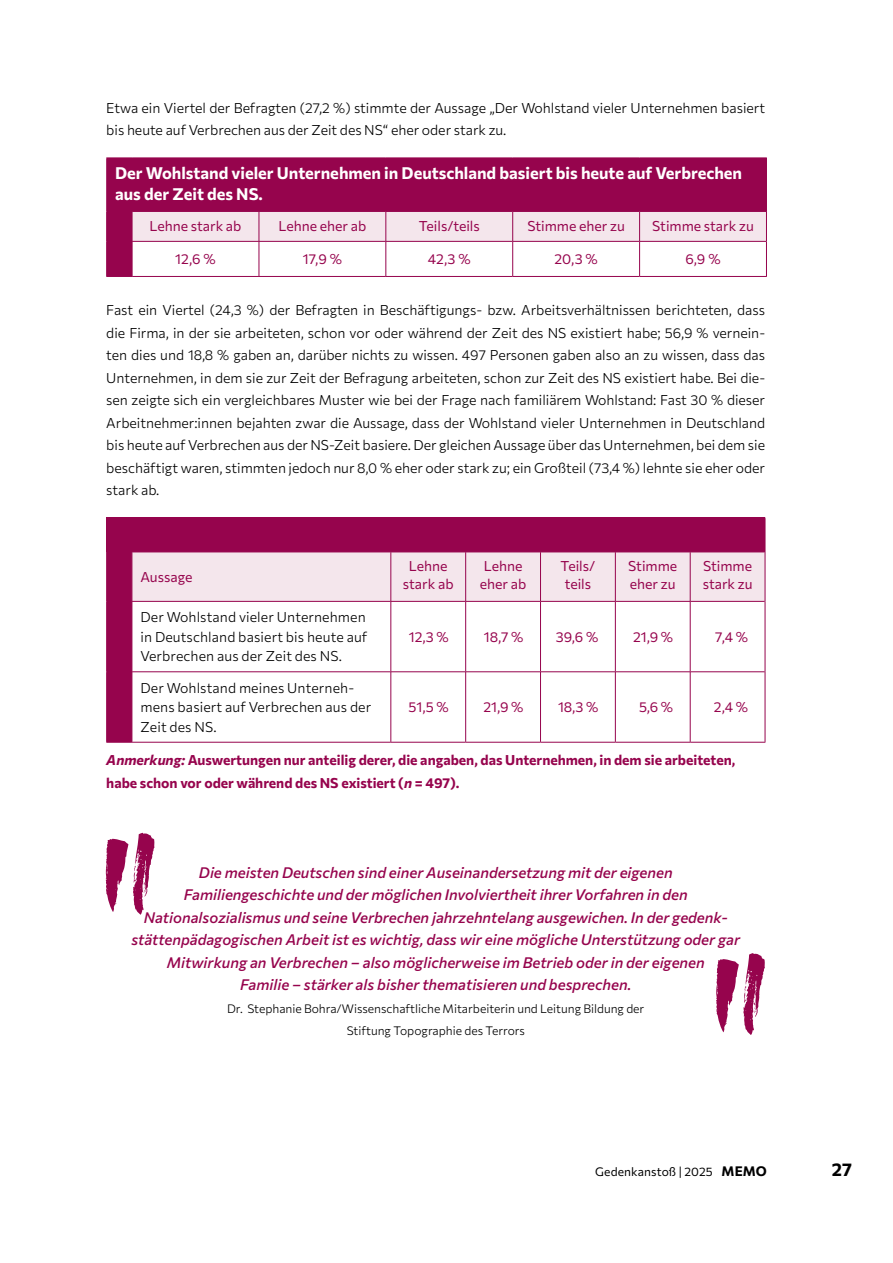
<style>
.page{position:relative;width:893px;height:1263px;background:#fff}
.page>*{position:absolute;margin:0;border:0;box-sizing:border-box;transform-origin:0 0}
.t1{font:700 18px "Commissioner";color:#000}
.t2{font:700 16.5px/21px "Commissioner";color:#fff}
.t3{font:500 15px/22.5px "Commissioner";color:#96044d;text-align:center}
.t4{font:300 13.95px/22.5px "Commissioner";color:#000}
.t5{font:13.95px/18px "Commissioner";color:#96044d}
.t6{font:700 13.95px/22.5px "Commissioner";color:#96044d}
.t7{font:300 12px/22.5px "Commissioner";color:#000;text-align:center}
.t8{font:12px "Commissioner";letter-spacing:.01em;color:#000}
.s1{font-weight:700;font-size:13.5px}
</style>
<div class="page">
<div style="left:107px;top:158px;width:659px;height:53px;background:#96044d"></div>
<hr style="left:106px;top:158px;width:1px;height:53px;background:#96044d">
<hr style="left:766px;top:158px;width:1px;height:53px;background:#96044d">
<hr style="left:766px;top:211px;width:1px;height:30px;background:#96044d">
<hr style="left:766px;top:241px;width:1px;height:35px;background:#96044d">
<svg style="left:106px;top:211px;width:660px;height:66px"></svg>
<hr style="left:132px;top:276px;width:127px;height:1px;background:#96044d">
<hr style="left:259px;top:276px;width:127px;height:1px;background:#96044d">
<hr style="left:386px;top:276px;width:127px;height:1px;background:#96044d">
<hr style="left:513px;top:276px;width:127px;height:1px;background:#96044d">
<hr style="left:640px;top:276px;width:127px;height:1px;background:#96044d">
<div style="left:107px;top:518px;width:658px;height:34px;background:#96044d"></div>
<hr style="left:106px;top:518px;width:1px;height:34px;background:#96044d">
<hr style="left:765px;top:518px;width:1px;height:34px;background:#96044d">
<hr style="left:765px;top:552px;width:1px;height:49px;background:#96044d">
<hr style="left:765px;top:601px;width:1px;height:71px;background:#96044d">
<hr style="left:765px;top:672px;width:1px;height:70px;background:#96044d">
<svg style="left:106px;top:552px;width:659px;height:191px"></svg>
<hr style="left:132px;top:552px;width:259px;height:1px;background:#96044d">
<hr style="left:391px;top:552px;width:75px;height:1px;background:#96044d">
<hr style="left:466px;top:552px;width:74px;height:1px;background:#96044d">
<hr style="left:540px;top:552px;width:75px;height:1px;background:#96044d">
<hr style="left:615px;top:552px;width:75px;height:1px;background:#96044d">
<hr style="left:690px;top:552px;width:75px;height:1px;background:#96044d">
<hr style="left:391px;top:552px;width:1px;height:49px;background:#96044d">
<hr style="left:465px;top:552px;width:1px;height:49px;background:#96044d">
<hr style="left:540px;top:552px;width:1px;height:49px;background:#96044d">
<hr style="left:615px;top:552px;width:1px;height:49px;background:#96044d">
<hr style="left:690px;top:552px;width:1px;height:49px;background:#96044d">
<hr style="left:132px;top:601px;width:259px;height:1px;background:#96044d">
<hr style="left:391px;top:601px;width:75px;height:1px;background:#96044d">
<hr style="left:391px;top:602px;width:1px;height:69px;background:#96044d">
<hr style="left:466px;top:601px;width:74px;height:1px;background:#96044d">
<hr style="left:465px;top:602px;width:1px;height:69px;background:#96044d">
<hr style="left:540px;top:601px;width:75px;height:1px;background:#96044d">
<hr style="left:540px;top:602px;width:1px;height:69px;background:#96044d">
<hr style="left:615px;top:601px;width:75px;height:1px;background:#96044d">
<hr style="left:615px;top:602px;width:1px;height:69px;background:#96044d">
<hr style="left:690px;top:601px;width:75px;height:1px;background:#96044d">
<hr style="left:690px;top:602px;width:1px;height:69px;background:#96044d">
<hr style="left:391px;top:672px;width:1px;height:70px;background:#96044d">
<hr style="left:465px;top:672px;width:1px;height:70px;background:#96044d">
<hr style="left:540px;top:672px;width:1px;height:70px;background:#96044d">
<hr style="left:615px;top:672px;width:1px;height:70px;background:#96044d">
<hr style="left:690px;top:672px;width:1px;height:70px;background:#96044d">
<hr style="left:132px;top:552px;width:1px;height:49px;background:#96044d">
<hr style="left:132px;top:602px;width:1px;height:69px;background:#96044d">
<hr style="left:132px;top:672px;width:1px;height:70px;background:#96044d">
<hr style="left:132px;top:671px;width:259px;height:1px;background:#96044d">
<hr style="left:391px;top:671px;width:75px;height:1px;background:#96044d">
<hr style="left:466px;top:671px;width:74px;height:1px;background:#96044d">
<hr style="left:540px;top:671px;width:75px;height:1px;background:#96044d">
<hr style="left:615px;top:671px;width:75px;height:1px;background:#96044d">
<hr style="left:690px;top:671px;width:75px;height:1px;background:#96044d">
<svg style="left:106px;top:833px;width:48px;height:82px"></svg>
<svg style="left:716px;top:953px;width:49px;height:82px"></svg>
<p class="t4" style="left:106px;top:95px;width:660px">Etwa ein Viertel der Befragten (27,2 %) stimmte der Aussage „Der Wohlstand vieler Unternehmen basiert bis heute auf Verbrechen aus der Zeit des NS“ eher oder stark zu.</p>
<p class="t2" style="left:115px;top:161px;width:628px">Der Wohlstand vieler Unternehmen in Deutschland basiert bis heute auf Verbrechen aus der Zeit des NS.</p>
<p class="t5" style="left:149px;top:216px;width:93px">Lehne stark ab</p>
<p class="t5" style="left:278px;top:216px;width:89px">Lehne eher ab</p>
<p class="t5" style="left:419px;top:216px;width:63px">Teils/teils</p>
<p class="t5" style="left:527px;top:216px;width:99px">Stimme eher zu</p>
<p class="t5" style="left:652px;top:216px;width:103px">Stimme stark zu</p>
<p class="t5" style="left:175px;top:249px;width:42px">12,6 %</p>
<p class="t5" style="left:303px;top:249px;width:41px">17,9 %</p>
<p class="t5" style="left:428px;top:249px;width:44px">42,3 %</p>
<p class="t5" style="left:554px;top:249px;width:45px">20,3 %</p>
<p class="t5" style="left:685px;top:249px;width:37px">6,9 %</p>
<p class="t4" style="left:106px;top:298px;width:661px;text-align:justify">Fast ein Viertel (24,3 %) der Befragten in Beschäftigungs- bzw. Arbeitsverhältnissen berichteten, dass die Firma, in der sie arbeiteten, schon vor oder während der Zeit des NS existiert habe; 56,9 % vernein&shy;ten dies und 18,8 % gaben an, darüber nichts zu wissen. 497 Personen gaben also an zu wissen, dass das Unternehmen, in dem sie zur Zeit der Befragung arbeiteten, schon zur Zeit des NS existiert habe. Bei die&shy;sen zeigte sich ein vergleichbares Muster wie bei der Frage nach familiärem Wohlstand: Fast 30 % dieser Arbeitnehmer:innen bejahten zwar die Aussage, dass der Wohlstand vieler Unternehmen in Deutschland bis heute auf Verbrechen aus der NS-Zeit basiere. Der gleichen Aussage über das Unternehmen, bei dem sie beschäftigt waren, stimmten jedoch nur 8,0 % eher oder stark zu; ein Großteil (73,4 %) lehnte sie eher oder stark ab.</p>
<p class="t5" style="left:140px;top:567px;width:54px">Aussage</p>
<p class="t5" style="left:403px;top:556px;width:52px;text-align:center">Lehne stark ab</p>
<p class="t5" style="left:480px;top:556px;width:48px">Lehne eher ab</p>
<p class="t5" style="left:560px;top:556px;width:36px;text-align:center">Teils/ teils</p>
<p class="t5" style="left:628px;top:556px;width:51px">Stimme eher zu</p>
<p class="t5" style="left:703px;top:556px;width:51px">Stimme stark zu</p>
<p class="t4" style="left:140px;top:607px;width:228px;line-height:19.5px">Der Wohlstand vieler Unternehmen in Deutschland basiert bis heute auf<br>Verbrechen aus der Zeit des NS.</p>
<p class="t5" style="left:409px;top:627px;width:41px">12,3 %</p>
<p class="t5" style="left:484px;top:627px;width:41px">18,7 %</p>
<p class="t5" style="left:556px;top:627px;width:44px">39,6 %</p>
<p class="t5" style="left:633px;top:627px;width:42px">21,9 %</p>
<p class="t5" style="left:715px;top:627px;width:34px">7,4 %</p>
<p class="t4" style="left:140px;top:677px;width:232px;line-height:19.5px">Der Wohlstand meines Unterneh&shy;mens basiert auf Verbrechen aus der<br>Zeit des NS.</p>
<p class="t5" style="left:408px;top:697px;width:42px">51,5 %</p>
<p class="t5" style="left:483px;top:697px;width:42px">21,9 %</p>
<p class="t5" style="left:558px;top:697px;width:42px">18,3 %</p>
<p class="t5" style="left:639px;top:697px;width:36px">5,6 %</p>
<p class="t5" style="left:714px;top:697px;width:36px">2,4 %</p>
<p class="t6" style="left:106px;top:748px;width:630px">Anmerkung: Auswertungen nur anteilig derer, die angaben, das Unternehmen, in dem sie arbeiteten, habe schon vor oder während des NS existiert (n = 497).</p>
<p class="t3" style="left:131px;top:860px;width:610px">Die meisten Deutschen sind einer Auseinandersetzung mit der eigenen<br>Familiengeschichte und der möglichen Involviertheit ihrer Vorfahren in den Nationalsozialismus und seine Verbrechen jahrzehntelang ausgewichen. In der gedenk&shy;stättenpädagogischen Arbeit ist es wichtig, dass wir eine mögliche Unterstützung oder gar Mitwirkung an Verbrechen – also möglicherweise im Betrieb oder in der eigenen<br>Familie – stärker als bisher thematisieren und besprechen.</p>
<p class="t7" style="left:227px;top:996px;width:419px">Dr. Stephanie Bohra/Wissenschaftliche Mitarbeiterin und Leitung Bildung der<br>Stiftung Topographie des Terrors</p>
<p class="t8" style="left:595px;top:1162px;width:173px">Gedenkanstoß | 2025 <span class="s1">MEMO</span></p>
<p class="t1" style="left:832px;top:1156px;width:22px">27</p>
</div>
